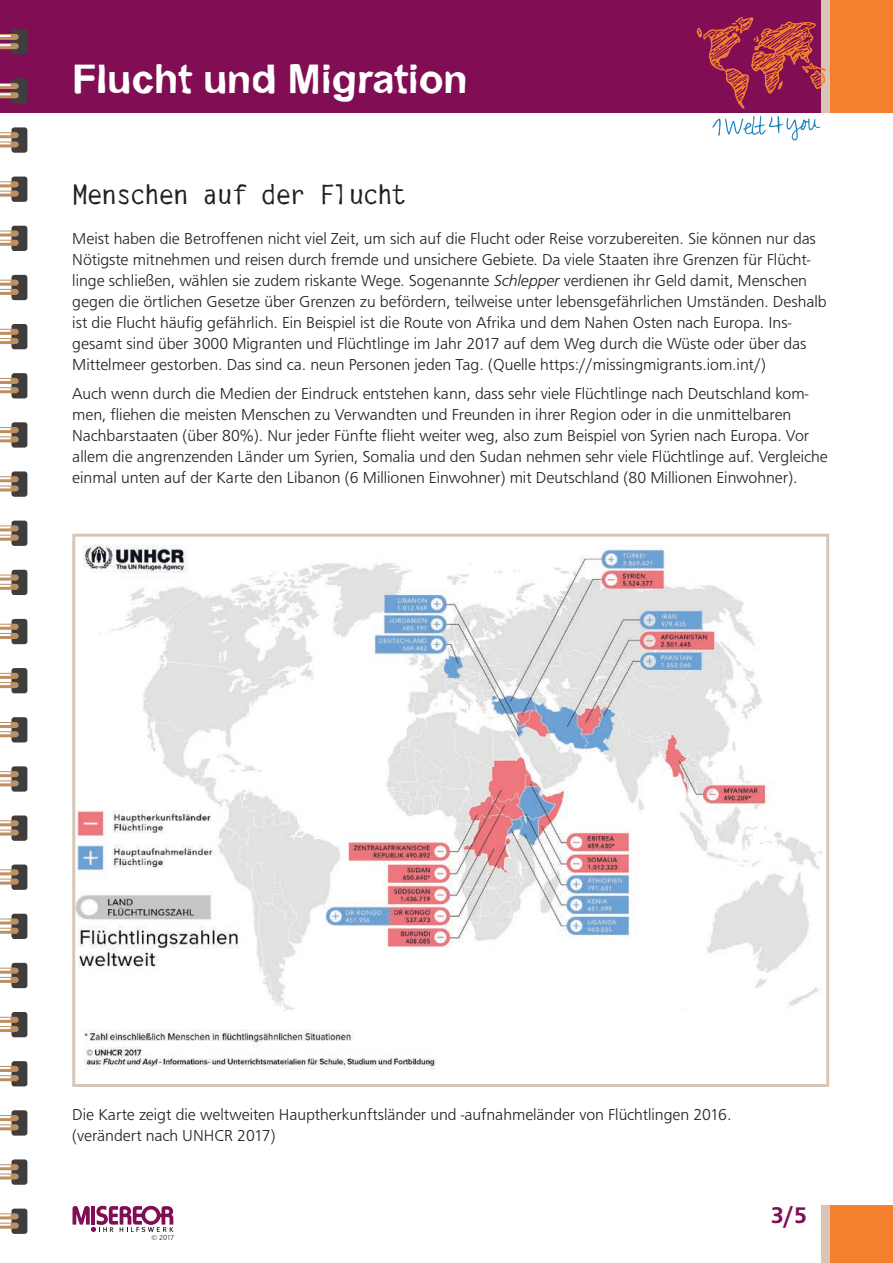
<style>
.page{position:relative;width:893px;height:1263px;background:#fff}
.page>*{position:absolute;margin:0;border:0;box-sizing:border-box;transform-origin:0 0}
.t1{font:700 43.2px "Dirty 02";color:#fff}
.t2{font:700 26.85px "Dirty 30";letter-spacing:-.06em;color:#231f20}
.t3{font:500 23.55px "Front Page";color:#810e54}
.t4{font:300 16.5px/21px "Front Page";letter-spacing:-.005em;color:#231f20}
.t5{font:300 7.5px "Front Page";color:#231f20}
.s1{font-style:italic}
</style>
<div class="page">
<svg style="left:73px;top:1206px;width:100px;height:26px"></svg>
<div style="left:0;top:0;width:893px;height:113px;background:#810e54"></div>
<div style="left:829px;top:0;width:64px;height:113px;background:#f4802f"></div>
<div style="left:829px;top:1206px;width:64px;height:57px;background:#f4802f"></div>
<div style="left:821px;top:0;width:8px;height:113px;background:#d7c6b7"></div>
<div style="left:821px;top:1206px;width:8px;height:57px;background:#d7c6b7"></div>
<div style="left:11px;top:29px;width:16px;height:25px;background:#3e3e3f;border-radius:3px"></div>
<div style="left:0;top:34px;width:16px;height:6px;background:#be8f61"></div>
<svg style="left:0;top:43px;width:16px;height:6px"></svg>
<svg style="left:0;top:44px;width:11px;height:2px"></svg>
<svg style="left:0;top:35px;width:11px;height:2px"></svg>
<div style="left:11px;top:78px;width:16px;height:26px;background:#3e3e3f;border-radius:3px"></div>
<div style="left:0;top:83px;width:16px;height:6px;background:#be8f61"></div>
<svg style="left:0;top:92px;width:16px;height:6px"></svg>
<svg style="left:0;top:93px;width:11px;height:2px"></svg>
<svg style="left:0;top:84px;width:11px;height:2px"></svg>
<div style="left:11px;top:127px;width:16px;height:26px;background:#3e3e3f;border-radius:3px"></div>
<svg style="left:0;top:132px;width:16px;height:6px"></svg>
<svg style="left:0;top:141px;width:16px;height:6px"></svg>
<svg style="left:0;top:142px;width:11px;height:2px"></svg>
<svg style="left:0;top:133px;width:11px;height:2px"></svg>
<div style="left:11px;top:177px;width:16px;height:25px;background:#3e3e3f;border-radius:3px"></div>
<svg style="left:0;top:181px;width:16px;height:6px"></svg>
<div style="left:0;top:191px;width:16px;height:6px;background:#be8f61"></div>
<svg style="left:0;top:192px;width:11px;height:2px"></svg>
<svg style="left:0;top:182px;width:11px;height:2px"></svg>
<div style="left:11px;top:226px;width:16px;height:25px;background:#3e3e3f;border-radius:3px"></div>
<svg style="left:0;top:230px;width:16px;height:6px"></svg>
<div style="left:0;top:240px;width:16px;height:6px;background:#be8f61"></div>
<svg style="left:0;top:241px;width:11px;height:2px"></svg>
<svg style="left:0;top:231px;width:11px;height:2px"></svg>
<div style="left:11px;top:275px;width:16px;height:25px;background:#3e3e3f;border-radius:3px"></div>
<div style="left:0;top:280px;width:16px;height:6px;background:#be8f61"></div>
<div style="left:0;top:289px;width:16px;height:6px;background:#be8f61"></div>
<svg style="left:0;top:290px;width:11px;height:2px"></svg>
<svg style="left:0;top:281px;width:11px;height:2px"></svg>
<div style="left:11px;top:324px;width:16px;height:25px;background:#3e3e3f;border-radius:3px"></div>
<div style="left:0;top:329px;width:16px;height:6px;background:#be8f61"></div>
<div style="left:0;top:338px;width:16px;height:6px;background:#be8f61"></div>
<svg style="left:0;top:339px;width:11px;height:2px"></svg>
<svg style="left:0;top:330px;width:11px;height:2px"></svg>
<div style="left:11px;top:373px;width:16px;height:25px;background:#3e3e3f;border-radius:3px"></div>
<div style="left:0;top:378px;width:16px;height:6px;background:#be8f61"></div>
<svg style="left:0;top:387px;width:16px;height:6px"></svg>
<svg style="left:0;top:388px;width:11px;height:2px"></svg>
<svg style="left:0;top:379px;width:11px;height:2px"></svg>
<div style="left:11px;top:422px;width:16px;height:26px;background:#3e3e3f;border-radius:3px"></div>
<svg style="left:0;top:427px;width:16px;height:6px"></svg>
<svg style="left:0;top:436px;width:16px;height:6px"></svg>
<svg style="left:0;top:437px;width:11px;height:2px"></svg>
<svg style="left:0;top:428px;width:11px;height:2px"></svg>
<div style="left:11px;top:471px;width:16px;height:26px;background:#3e3e3f;border-radius:3px"></div>
<svg style="left:0;top:476px;width:16px;height:6px"></svg>
<svg style="left:0;top:485px;width:16px;height:6px"></svg>
<svg style="left:0;top:486px;width:11px;height:2px"></svg>
<svg style="left:0;top:477px;width:11px;height:2px"></svg>
<div style="left:11px;top:521px;width:16px;height:25px;background:#3e3e3f;border-radius:3px"></div>
<svg style="left:0;top:525px;width:16px;height:6px"></svg>
<div style="left:0;top:535px;width:16px;height:6px;background:#be8f61"></div>
<svg style="left:0;top:536px;width:11px;height:2px"></svg>
<svg style="left:0;top:526px;width:11px;height:2px"></svg>
<div style="left:11px;top:570px;width:16px;height:25px;background:#3e3e3f;border-radius:3px"></div>
<svg style="left:0;top:574px;width:16px;height:7px"></svg>
<div style="left:0;top:584px;width:16px;height:6px;background:#be8f61"></div>
<svg style="left:0;top:585px;width:11px;height:2px"></svg>
<svg style="left:0;top:575px;width:11px;height:2px"></svg>
<div style="left:11px;top:619px;width:16px;height:25px;background:#3e3e3f;border-radius:3px"></div>
<div style="left:0;top:624px;width:16px;height:6px;background:#be8f61"></div>
<div style="left:0;top:633px;width:16px;height:6px;background:#be8f61"></div>
<svg style="left:0;top:634px;width:11px;height:2px"></svg>
<svg style="left:0;top:625px;width:11px;height:2px"></svg>
<div style="left:11px;top:668px;width:16px;height:25px;background:#3e3e3f;border-radius:3px"></div>
<div style="left:0;top:673px;width:16px;height:6px;background:#be8f61"></div>
<svg style="left:0;top:682px;width:16px;height:6px"></svg>
<svg style="left:0;top:683px;width:11px;height:2px"></svg>
<svg style="left:0;top:674px;width:11px;height:2px"></svg>
<div style="left:11px;top:717px;width:16px;height:25px;background:#3e3e3f;border-radius:3px"></div>
<div style="left:0;top:722px;width:16px;height:6px;background:#be8f61"></div>
<svg style="left:0;top:731px;width:16px;height:6px"></svg>
<svg style="left:0;top:732px;width:11px;height:2px"></svg>
<svg style="left:0;top:723px;width:11px;height:2px"></svg>
<div style="left:11px;top:766px;width:16px;height:26px;background:#3e3e3f;border-radius:3px"></div>
<svg style="left:0;top:771px;width:16px;height:6px"></svg>
<svg style="left:0;top:780px;width:16px;height:6px"></svg>
<svg style="left:0;top:781px;width:11px;height:2px"></svg>
<svg style="left:0;top:772px;width:11px;height:2px"></svg>
<div style="left:11px;top:815px;width:16px;height:26px;background:#3e3e3f;border-radius:3px"></div>
<svg style="left:0;top:820px;width:16px;height:6px"></svg>
<svg style="left:0;top:829px;width:16px;height:6px"></svg>
<svg style="left:0;top:830px;width:11px;height:2px"></svg>
<svg style="left:0;top:821px;width:11px;height:2px"></svg>
<div style="left:11px;top:864px;width:16px;height:26px;background:#3e3e3f;border-radius:3px"></div>
<svg style="left:0;top:869px;width:16px;height:6px"></svg>
<svg style="left:0;top:878px;width:16px;height:6px"></svg>
<svg style="left:0;top:879px;width:11px;height:2px"></svg>
<svg style="left:0;top:870px;width:11px;height:2px"></svg>
<div style="left:11px;top:914px;width:16px;height:25px;background:#3e3e3f;border-radius:3px"></div>
<svg style="left:0;top:918px;width:16px;height:6px"></svg>
<div style="left:0;top:928px;width:16px;height:6px;background:#be8f61"></div>
<svg style="left:0;top:929px;width:11px;height:2px"></svg>
<svg style="left:0;top:919px;width:11px;height:2px"></svg>
<div style="left:11px;top:963px;width:16px;height:25px;background:#3e3e3f;border-radius:3px"></div>
<div style="left:0;top:968px;width:16px;height:6px;background:#be8f61"></div>
<div style="left:0;top:977px;width:16px;height:6px;background:#be8f61"></div>
<svg style="left:0;top:978px;width:11px;height:2px"></svg>
<svg style="left:0;top:969px;width:11px;height:2px"></svg>
<div style="left:11px;top:1012px;width:16px;height:25px;background:#3e3e3f;border-radius:3px"></div>
<div style="left:0;top:1017px;width:16px;height:6px;background:#be8f61"></div>
<div style="left:0;top:1026px;width:16px;height:6px;background:#be8f61"></div>
<svg style="left:0;top:1027px;width:11px;height:2px"></svg>
<svg style="left:0;top:1018px;width:11px;height:2px"></svg>
<div style="left:11px;top:1061px;width:16px;height:25px;background:#3e3e3f;border-radius:3px"></div>
<div style="left:0;top:1066px;width:16px;height:6px;background:#be8f61"></div>
<svg style="left:0;top:1075px;width:16px;height:6px"></svg>
<svg style="left:0;top:1076px;width:11px;height:2px"></svg>
<svg style="left:0;top:1067px;width:11px;height:2px"></svg>
<div style="left:11px;top:1110px;width:16px;height:25px;background:#3e3e3f;border-radius:3px"></div>
<svg style="left:0;top:1115px;width:16px;height:6px"></svg>
<svg style="left:0;top:1124px;width:16px;height:6px"></svg>
<svg style="left:0;top:1125px;width:11px;height:2px"></svg>
<svg style="left:0;top:1116px;width:11px;height:2px"></svg>
<div style="left:11px;top:1159px;width:16px;height:26px;background:#3e3e3f;border-radius:3px"></div>
<svg style="left:0;top:1164px;width:16px;height:6px"></svg>
<svg style="left:0;top:1173px;width:16px;height:6px"></svg>
<svg style="left:0;top:1174px;width:11px;height:2px"></svg>
<svg style="left:0;top:1165px;width:11px;height:2px"></svg>
<div style="left:11px;top:1208px;width:16px;height:26px;background:#3e3e3f;border-radius:3px"></div>
<svg style="left:0;top:1213px;width:16px;height:6px"></svg>
<svg style="left:0;top:1222px;width:16px;height:6px"></svg>
<svg style="left:0;top:1223px;width:11px;height:2px"></svg>
<svg style="left:0;top:1214px;width:11px;height:2px"></svg>
<svg style="left:712px;top:116px;width:108px;height:24px"></svg>
<svg style="left:697px;top:17px;width:129px;height:92px"></svg>
<img style="left:76px;top:544px;width:746px;height:526px">
<div style="left:72px;top:534px;width:757px;height:553px;border:3px solid #d7c6b7"></div>
<h1 class="t1" style="left:72px;top:55px;width:397px">Flucht und Migration</h1>
<h2 class="t2" style="left:72px;top:179px;width:336px">Menschen auf der Flucht</h2>
<p class="t4" style="left:72px;top:228px;width:756px">Meist haben die Betroffenen nicht viel Zeit, um sich auf die Flucht oder Reise vorzubereiten. Sie können nur das Nötigste mitnehmen und reisen durch fremde und unsichere Gebiete. Da viele Staaten ihre Grenzen für Flücht&shy;linge schließen, wählen sie zudem riskante Wege. Sogenannte <span class="s1">Schlepper</span> verdienen ihr Geld damit, Menschen gegen die örtlichen Gesetze über Grenzen zu befördern, teilweise unter lebensgefährlichen Umständen. Deshalb ist die Flucht häufig gefährlich. Ein Beispiel ist die Route von Afrika und dem Nahen Osten nach Europa. Ins&shy;gesamt sind über 3000 Migranten und Flüchtlinge im Jahr 2017 auf dem Weg durch die Wüste oder über das Mittelmeer gestorben. Das sind ca. neun Personen jeden Tag. (Quelle https://missingmigrants.iom.int/)</p>
<p class="t4" style="left:72px;top:383px;width:757px">Auch wenn durch die Medien der Eindruck entstehen kann, dass sehr viele Flüchtlinge nach Deutschland kom&shy;men, fliehen die meisten Menschen zu Verwandten und Freunden in ihrer Region oder in die unmittelbaren Nachbarstaaten (über 80%). Nur jeder Fünfte flieht weiter weg, also zum Beispiel von Syrien nach Europa. Vor allem die angrenzenden Länder um Syrien, Somalia und den Sudan nehmen sehr viele Flüchtlinge auf. Vergleiche einmal unten auf der Karte den Libanon (6 Millionen Einwohner) mit Deutschland (80 Millionen Einwohner).</p>
<p class="t4" style="left:72px;top:1104px;width:661px">Die Karte zeigt die weltweiten Hauptherkunftsländer und -aufnahmeländer von Flüchtlingen 2016. (verändert nach UNHCR 2017)</p>
<p class="t5" style="left:151px;top:1233px;width:25px">© 2017</p>
<h3 class="t3" style="left:771px;top:1202px;width:37px">3/5</h3>
</div>
